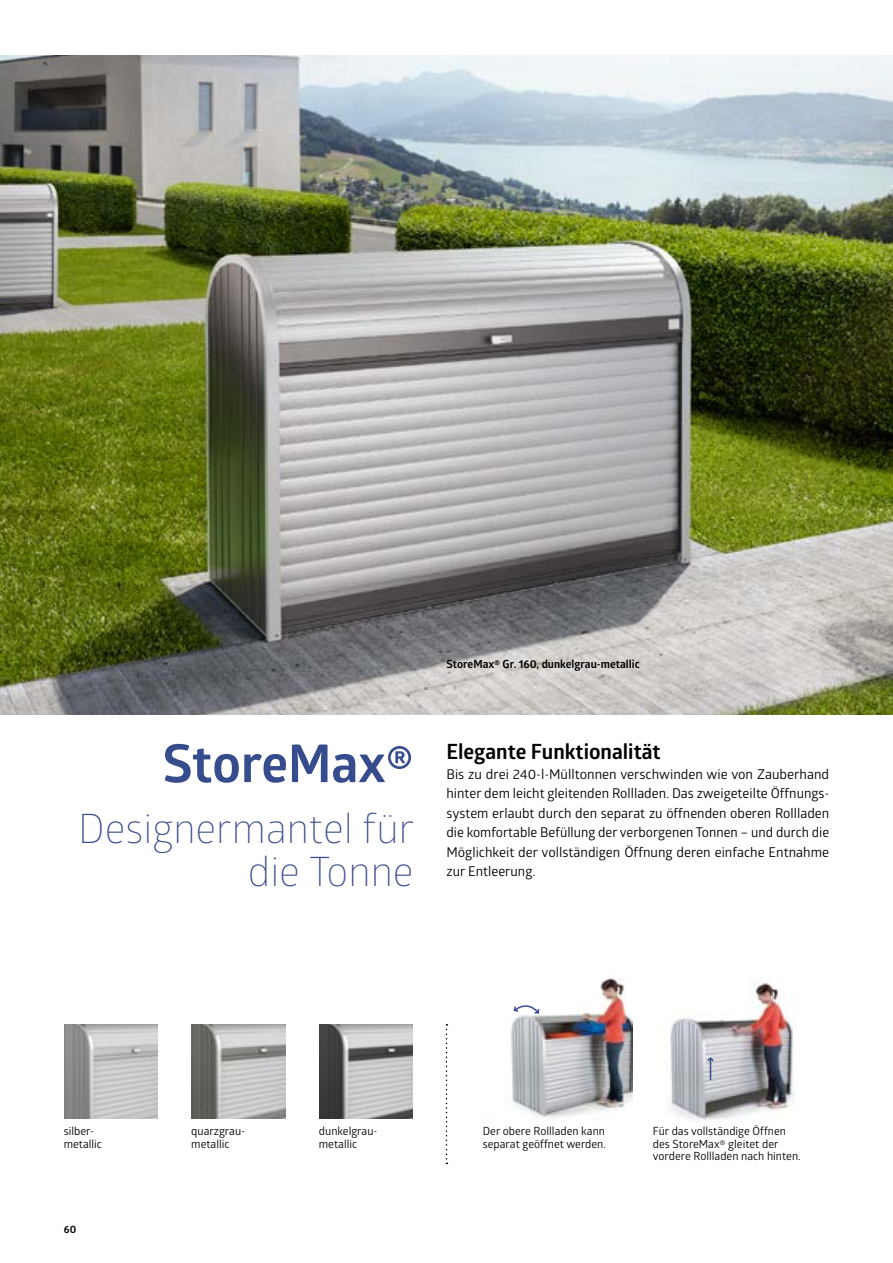
<style>
.page{position:relative;width:893px;height:1263px;background:#fff}
.page>*{position:absolute;margin:0;border:0;box-sizing:border-box;transform-origin:0 0}
.t1{font:700 52.5px "Glober";color:#374c8d}
.t2{font:300 40.5px/43.5px "Glober";color:#3d4c8d;text-align:right}
.t3{font:700 21px "Glober";color:#000}
.t4{font:13.5px/19.5px "Glober";color:#000;text-align:justify}
.t5{font:11.25px/12.8px "Glober";color:#000}
.t6{font:700 11.25px "Glober";color:#000}
.t7{font:700 10.5px "Glober";color:#000}
</style>
<div class="page">
<svg style="left:446px;top:1024px;width:1px;height:140px"></svg>
<img style="left:0;top:55px;width:893px;height:659px">
<img style="left:319px;top:1025px;width:94px;height:93px">
<img style="left:192px;top:1025px;width:93px;height:93px">
<img style="left:64px;top:1025px;width:94px;height:93px">
<img style="left:511px;top:978px;width:121px;height:140px">
<img style="left:670px;top:978px;width:125px;height:142px">
<svg style="left:513px;top:1000px;width:27px;height:14px"></svg>
<svg style="left:706px;top:1056px;width:9px;height:24px"></svg>
<h1 class="t1" style="left:163px;top:726px;width:253px">StoreMax®</h1>
<h2 class="t2" style="left:78px;top:805px;width:338px">Designermantel für die Tonne</h2>
<p class="t6" style="left:446px;top:656px;width:195px">StoreMax® Gr. 160, dunkelgrau-metallic</p>
<h3 class="t3" style="left:446px;top:737px;width:216px">Elegante Funktionalität</h3>
<p class="t4" style="left:446px;top:763px;width:384px">Bis zu drei 240-l-Mülltonnen verschwinden wie von Zauberhand hinter dem leicht gleitenden Rollladen. Das zweigeteilte Öffnungs&shy;system erlaubt durch den separat zu öffnenden oberen Rollladen die komfortable Befüllung der verborgenen Tonnen – und durch die Möglichkeit der vollständigen Öffnung deren einfache Entnahme zur Entleerung.</p>
<p class="t5" style="left:64px;top:1124px;width:40px">silber&shy;metallic</p>
<p class="t7" style="left:64px;top:1221px;width:14px">60</p>
<p class="t5" style="left:191px;top:1124px;width:55px">quarzgrau&shy;metallic</p>
<p class="t5" style="left:319px;top:1124px;width:60px">dunkelgrau&shy;metallic</p>
<p class="t5" style="left:483px;top:1124px;width:125px">Der obere Rollladen kann separat geöffnet werden.</p>
<p class="t5" style="left:653px;top:1124px;width:149px">Für das vollständige Öffnen des StoreMax® gleitet der vordere Rollladen nach hinten.</p>
</div>
